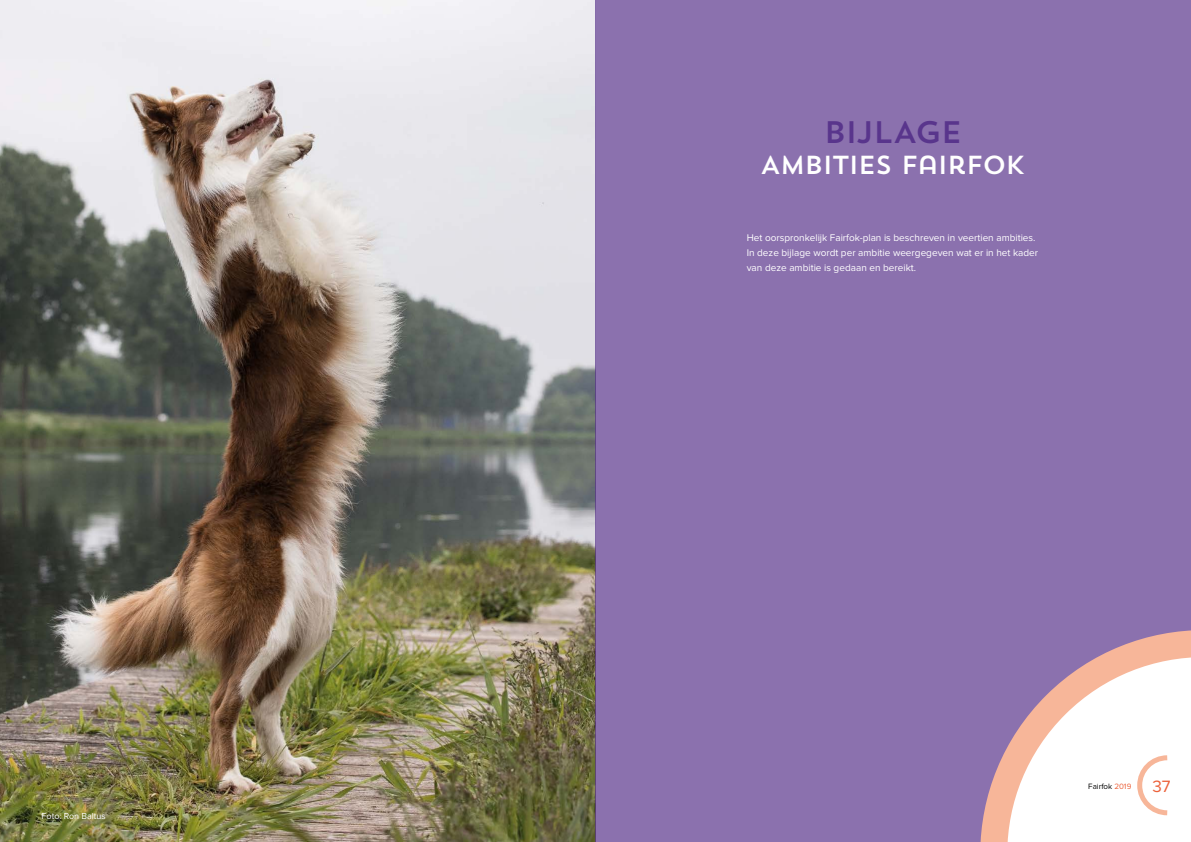
<style>
.page{position:relative;width:1191px;height:842px;background:#fff}
.page>*{position:absolute;margin:0;border:0;box-sizing:border-box;transform-origin:0 0}
.t1{font:31px "Trend Sans One";letter-spacing:-.055em;color:#59358c}
.t2{font:26px "Trend Sans One";letter-spacing:-.06em;color:#fff}
.t3{font:10px/15px "Proxima Nova";color:#fff}
.t4{font:9px "Proxima Nova";color:#fff}
.t5{font:8px "Proxima Nova";color:#000}
.s1{color:#ec613a}
.s2{font-size:17px;color:#ec613a}
</style>
<div class="page">
<img style="left:0;top:0;width:595px;height:842px">
<div style="left:595px;top:0;width:596px;height:842px;background:#8b71ae"></div>
<svg style="left:980px;top:630px;width:211px;height:212px;fill:#fff"></svg>
<svg style="left:1134px;top:753px;width:38px;height:65px;background:#fdf2ed"></svg>
<p class="t4" style="left:42px;top:812px;width:66px">Foto: Ron Baltus</p>
<h1 class="t1" style="left:823px;top:112px;width:141px">BIJLAGE</h1>
<h2 class="t2" style="left:760px;top:148px;width:267px">AMBITIES FAIRFOK</h2>
<p class="t3" style="left:746px;top:231px;width:293px">Het oorspronkelijk Fairfok-plan is beschreven in veertien ambities.<br>In deze bijlage wordt per ambitie weergegeven wat er in het kader van deze ambitie is gedaan en bereikt.</p>
<p class="t5" style="left:1088px;top:782px;width:84px">Fairfok <span class="s1">2019</span> <span class="s2">37</span></p>
</div>
